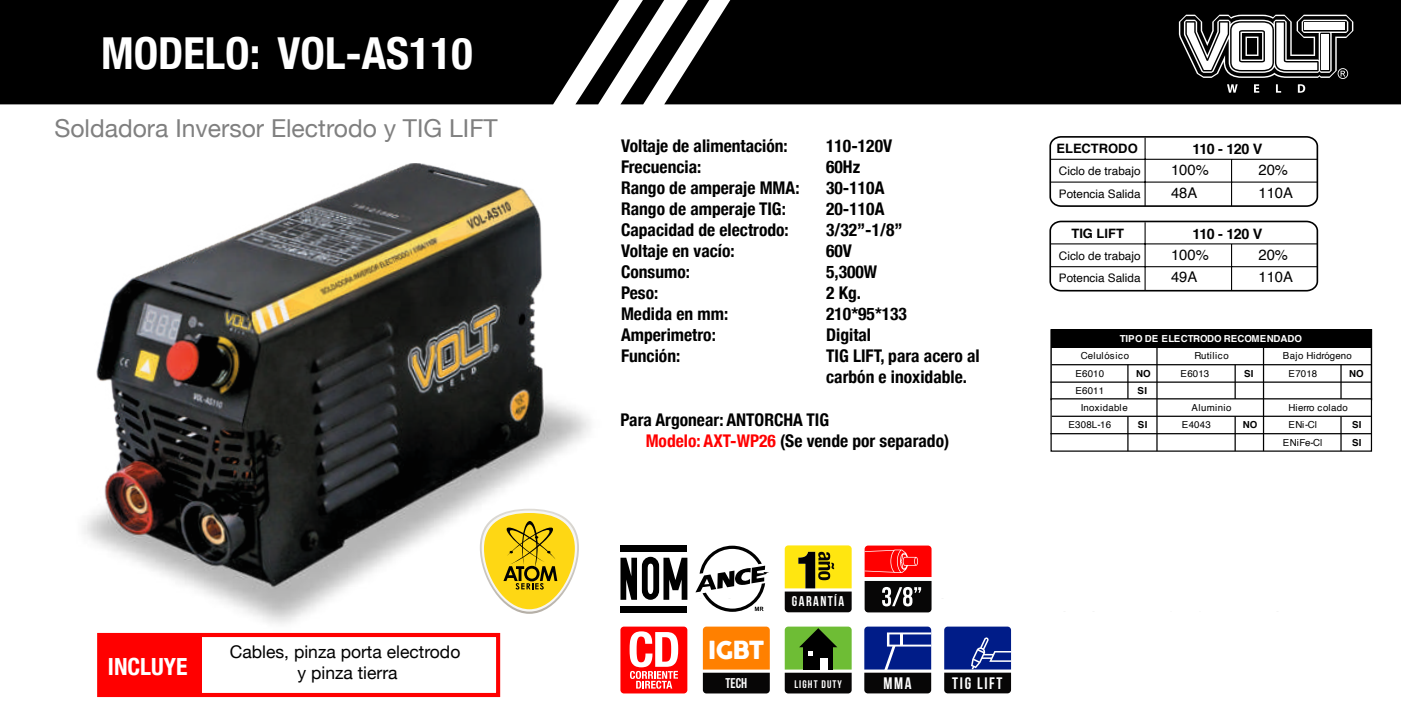
<style>
.page{position:relative;width:1401px;height:720px;background:#fff}
.page>*{position:absolute;margin:0;border:0;box-sizing:border-box;transform-origin:0 0}
.t1{font:700 condensed 44px "Helvetica Neue";color:#fff}
.t2{font:24.75px "Helvetica Neue";color:#808080}
.t3{font:24.5px "Cocogoose";color:#fff}
.t4{font:700 condensed 23.75px "Helvetica Neue";color:#fff}
.t5{font:700 condensed 17.5px/21px "Helvetica Neue";color:#000}
.t6{font:17.5px/21px "Helvetica Neue";color:#000;text-align:center}
.t7{font:16.75px "Bebas Neue";letter-spacing:.1em;color:#fff}
.t8{font:14.75px "Helvetica";color:#000}
.t9{font:700 14.25px "Helvetica";letter-spacing:-.025em;color:#000}
.t10{font:14.25px "Bebas Neue";letter-spacing:.1em;color:#fff}
.t11{font:700 13px "Helvetica";color:#000}
.t12{font:11.75px "Helvetica";color:#000}
.t13{font:11px "Bebas Neue";letter-spacing:.1em;color:#fff}
.t14{font:9.75px/17.8px "Helvetica";letter-spacing:.015em;color:#000}
.t15{font:700 9.75px "Helvetica";letter-spacing:-.005em;color:#fff}
.t16{font:700 9.75px "Helvetica";letter-spacing:.045em;color:#000}
.s1{color:#f00}
</style>
<div class="page">
<div style="left:709px;top:0;width:691px;height:104px;background:#000"></div>
<div style="left:0;top:0;width:575px;height:104px;background:#000"></div>
<svg style="left:575px;top:0;width:134px;height:104px"></svg>
<div style="left:99px;top:635px;width:103px;height:60px;background:#f00"></div>
<div style="left:97px;top:633px;width:403px;height:64px;border:4px solid #f00"></div>
<svg style="left:1049px;top:136px;width:269px;height:71px"></svg>
<hr style="left:1049px;top:182px;width:268px;height:1px;background:#000">
<hr style="left:1230px;top:160px;width:1px;height:46px;background:#000">
<hr style="left:1144px;top:138px;width:1px;height:68px;background:#000">
<hr style="left:1050px;top:159px;width:267px;height:1px;background:#000">
<svg style="left:1049px;top:220px;width:269px;height:72px"></svg>
<hr style="left:1049px;top:266px;width:268px;height:1px;background:#000">
<hr style="left:1230px;top:244px;width:1px;height:47px;background:#000">
<hr style="left:1144px;top:222px;width:1px;height:69px;background:#000">
<hr style="left:1050px;top:243px;width:267px;height:1px;background:#000">
<div style="left:1050px;top:329px;width:321px;height:71px;background:#fff;border:1px solid #000"></div>
<div style="left:1050px;top:330px;width:320px;height:18px;background:#000"></div>
<hr style="left:1051px;top:364px;width:319px;height:1px;background:#000">
<hr style="left:1050px;top:382px;width:320px;height:1px;background:#000">
<hr style="left:1126px;top:365px;width:2px;height:35px;background:#000">
<hr style="left:1156px;top:347px;width:1px;height:53px;background:#000">
<hr style="left:1339px;top:365px;width:2px;height:35px;background:#000">
<hr style="left:1234px;top:365px;width:1px;height:35px;background:#000">
<hr style="left:1262px;top:347px;width:1px;height:53px;background:#000">
<div style="left:1050px;top:398px;width:321px;height:54px;background:#fff;border:1px solid #000"></div>
<hr style="left:1051px;top:416px;width:319px;height:1px;background:#000">
<hr style="left:1050px;top:433px;width:320px;height:1px;background:#000">
<hr style="left:1126px;top:416px;width:2px;height:35px;background:#000">
<hr style="left:1156px;top:399px;width:1px;height:52px;background:#000">
<hr style="left:1339px;top:416px;width:2px;height:35px;background:#000">
<hr style="left:1234px;top:416px;width:1px;height:35px;background:#000">
<hr style="left:1262px;top:399px;width:1px;height:52px;background:#000">
<div style="left:620px;top:545px;width:67px;height:7px;background:#000"></div>
<div style="left:620px;top:606px;width:67px;height:6px;background:#000"></div>
<svg style="left:620px;top:557px;width:67px;height:43px"></svg>
<svg style="left:695px;top:546px;width:74px;height:66px"></svg>
<svg style="left:864px;top:546px;width:67px;height:66px;background:#9c2f2f"></svg>
<div style="left:620px;top:627px;width:67px;height:66px;background:#f00;border-radius:4px"></div>
<svg style="left:629px;top:631px;width:49px;height:58px"></svg>
<svg style="left:702px;top:627px;width:67px;height:66px;background:#b36211"></svg>
<svg style="left:784px;top:627px;width:67px;height:66px;background:#406028"></svg>
<div style="left:820px;top:658px;width:7px;height:12px;background:#fff"></div>
<svg style="left:864px;top:627px;width:67px;height:66px;background:#20306e"></svg>
<svg style="left:944px;top:627px;width:66px;height:66px;background:#1c2c6c"></svg>
<img style="left:84px;top:163px;width:506px;height:477px">
<svg style="left:1178px;top:15px;width:174px;height:78px"></svg>
<svg style="left:479px;top:509px;width:100px;height:105px"></svg>
<svg style="left:784px;top:545px;width:67px;height:67px;background:#91841b"></svg>
<h1 class="t1" style="left:101px;top:17px;width:373px">MODELO: VOL-AS110</h1>
<h2 class="t2" style="left:54px;top:110px;width:445px">Soldadora Inversor Electrodo y TIG LIFT</h2>
<h3 class="t4" style="left:108px;top:646px;width:81px">INCLUYE</h3>
<p class="t6" style="left:230px;top:643px;width:232px">Cables, pinza porta electrodo y pinza tierra</p>
<p class="t5" style="left:621px;top:134px;width:180px">Voltaje de alimentación:<br>Frecuencia:<br>Rango de amperaje MMA:<br>Rango de amperaje TIG:<br>Capacidad de electrodo:<br>Voltaje en vacío:<br>Consumo:<br>Peso:<br>Medida en mm:<br>Amperimetro:<br>Función:</p>
<p class="t5" style="left:826px;top:134px;width:155px">110-120V<br>60Hz<br>30-110A<br>20-110A<br>3/32”-1/8”<br>60V<br>5,300W<br>2 Kg.<br>210*95*133<br>Digital<br>TIG LIFT, para acero al carbón e inoxidable.</p>
<p class="t5" style="left:645px;top:408px;width:305px;text-indent:-25px">Para Argonear: ANTORCHA TIG<br><span class="s1">Modelo: AXT-WP26</span> (Se vende por separado)</p>
<p class="t11" style="left:1056px;top:138px;width:83px">ELECTRODO</p>
<p class="t12" style="left:1058px;top:162px;width:83px">Ciclo de trabajo</p>
<p class="t9" style="left:1192px;top:137px;width:71px">110 - 120 V</p>
<p class="t8" style="left:1170px;top:159px;width:39px">100%</p>
<p class="t8" style="left:1258px;top:159px;width:31px">20%</p>
<p class="t12" style="left:1058px;top:184px;width:83px">Potencia Salida</p>
<p class="t8" style="left:1170px;top:181px;width:28px">48A</p>
<p class="t8" style="left:1258px;top:181px;width:36px">110A</p>
<p class="t11" style="left:1071px;top:223px;width:54px">TIG LIFT</p>
<p class="t12" style="left:1058px;top:247px;width:83px">Ciclo de trabajo</p>
<p class="t9" style="left:1192px;top:222px;width:71px">110 - 120 V</p>
<p class="t8" style="left:1170px;top:243px;width:39px">100%</p>
<p class="t8" style="left:1258px;top:243px;width:31px">20%</p>
<p class="t12" style="left:1058px;top:269px;width:83px">Potencia Salida</p>
<p class="t8" style="left:1170px;top:266px;width:28px">49A</p>
<p class="t8" style="left:1258px;top:266px;width:36px">110A</p>
<p class="t15" style="left:1119px;top:330px;width:183px">TIPO DE ELECTRODO RECOMENDADO</p>
<p class="t14" style="left:1075px;top:347px;width:55px;text-indent:6px">Celulósico<br>E6010</p>
<p class="t14" style="left:1194px;top:347px;width:36px">Rutílico</p>
<p class="t14" style="left:1288px;top:347px;width:65px;text-indent:-6px">Bajo Hidrógeno<br>E7018</p>
<p class="t16" style="left:1135px;top:366px;width:16px">NO</p>
<p class="t14" style="left:1180px;top:365px;width:30px">E6013</p>
<p class="t16" style="left:1243px;top:366px;width:11px">SI</p>
<p class="t16" style="left:1348px;top:366px;width:16px">NO</p>
<p class="t14" style="left:1075px;top:382px;width:30px">E6011</p>
<p class="t16" style="left:1137px;top:383px;width:11px">SI</p>
<p class="t14" style="left:1068px;top:399px;width:61px;text-indent:12px">Inoxidable<br>E308L-16</p>
<p class="t16" style="left:1137px;top:417px;width:11px">SI</p>
<p class="t14" style="left:1181px;top:399px;width:51px;text-indent:10px">Aluminio<br>E4043</p>
<p class="t14" style="left:1288px;top:399px;width:61px">Hierro colado</p>
<p class="t16" style="left:1242px;top:417px;width:16px">NO</p>
<p class="t14" style="left:1288px;top:416px;width:30px">ENi-Cl</p>
<p class="t16" style="left:1351px;top:417px;width:11px">SI</p>
<p class="t14" style="left:1282px;top:434px;width:41px">ENiFe-Cl</p>
<p class="t16" style="left:1351px;top:434px;width:11px">SI</p>
<h3 class="t3" style="left:707px;top:633px;width:58px">IGBT</h3>
<p class="t10" style="left:725px;top:676px;width:23px">TECH</p>
<p class="t10" style="left:791px;top:594px;width:54px">GARANTÍA</p>
<p class="t13" style="left:794px;top:678px;width:49px">LIGHT DUTY</p>
<p class="t7" style="left:883px;top:674px;width:30px">MMA</p>
<p class="t7" style="left:952px;top:674px;width:52px">TIG LIFT</p>
</div>
